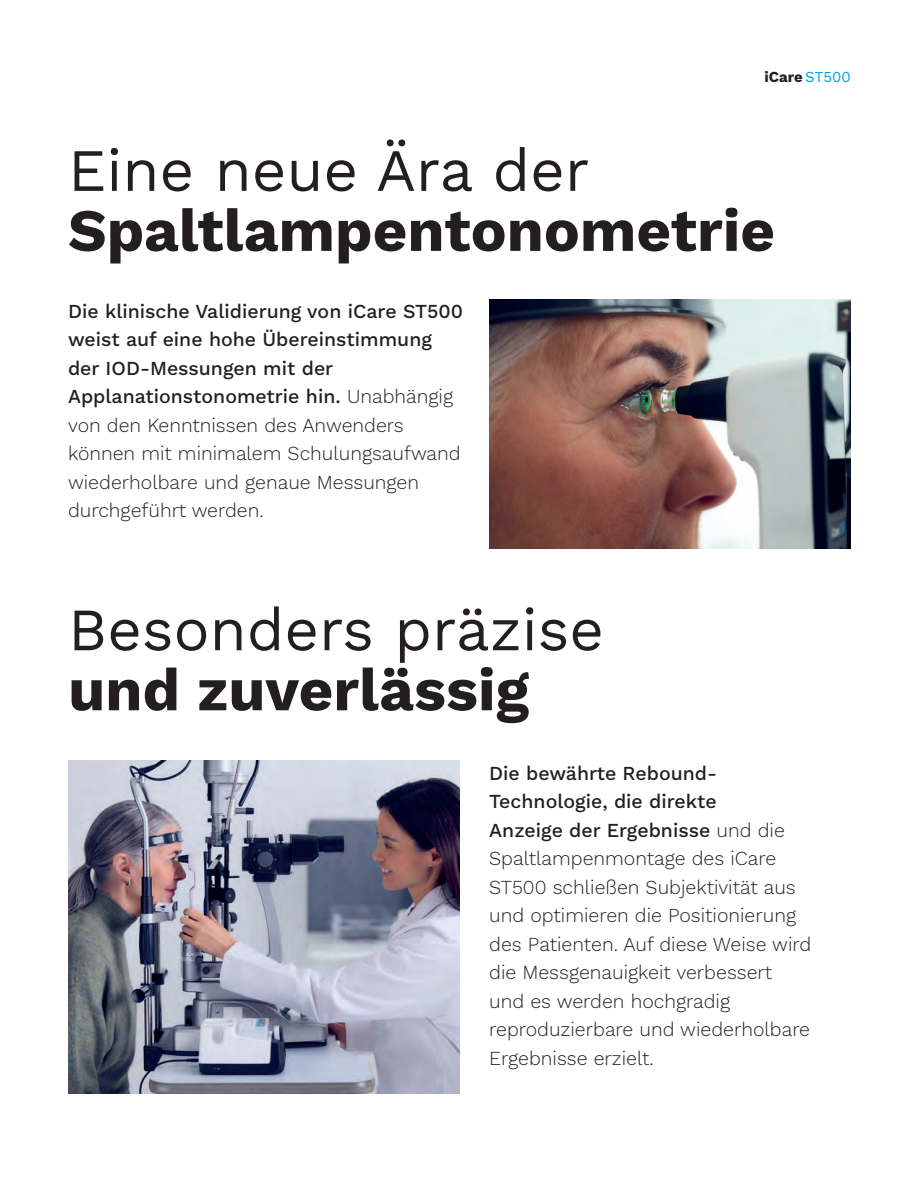
<style>
.page{position:relative;width:919px;height:1191px;background:#fff}
.page>*{position:absolute;margin:0;border:0;box-sizing:border-box;transform-origin:0 0}
.leip2{font:60px/60px "Work Sans";color:#231f20}
.iso_ots{font:60px/60px "Work Sans";color:#231f20}
.leip3{font:300 19.5px/28.5px "Work Sans";color:#231f20}
.t1{font:15px "Work Sans";color:#231f20}
.s1{color:#00a1e3}
.s2{font-weight:400}
</style>
<div class="page">
<img style="left:489px;top:299px;width:361px;height:250px">
<img style="left:68px;top:760px;width:391px;height:333px">
<p class="t1" style="left:764px;top:65px;width:88px">iCare <span class="s1">ST500</span></p>
<p class="leip2" style="left:68px;top:138px;width:708px">Eine neue Ära der<br>Spaltlampentonometrie</p>
<p class="leip3" style="left:68px;top:296px;width:396px"><span class="s2">Die klinische Validierung von iCare ST500 weist auf eine hohe Übereinstimmung der IOD-Messungen mit der Applanationstonometrie hin.</span> Unabhängig von den Kenntnissen des Anwenders können mit minimalem Schulungsaufwand wiederholbare und genaue Messungen durchgeführt werden.</p>
<p class="iso_ots" style="left:68px;top:597px;width:537px">Besonders präzise und zuverlässig</p>
<p class="leip3" style="left:489px;top:758px;width:323px"><span class="s2">Die bewährte Rebound-<br>Technologie, die direkte<br>Anzeige der Ergebnisse</span> und die<br>Spaltlampenmontage des iCare<br>ST500 schließen Subjektivität aus und optimieren die Positionierung des Patienten. Auf diese Weise wird die Messgenauigkeit verbessert und es werden hochgradig reproduzierbare und wiederholbare<br>Ergebnisse erzielt.</p>
</div>
